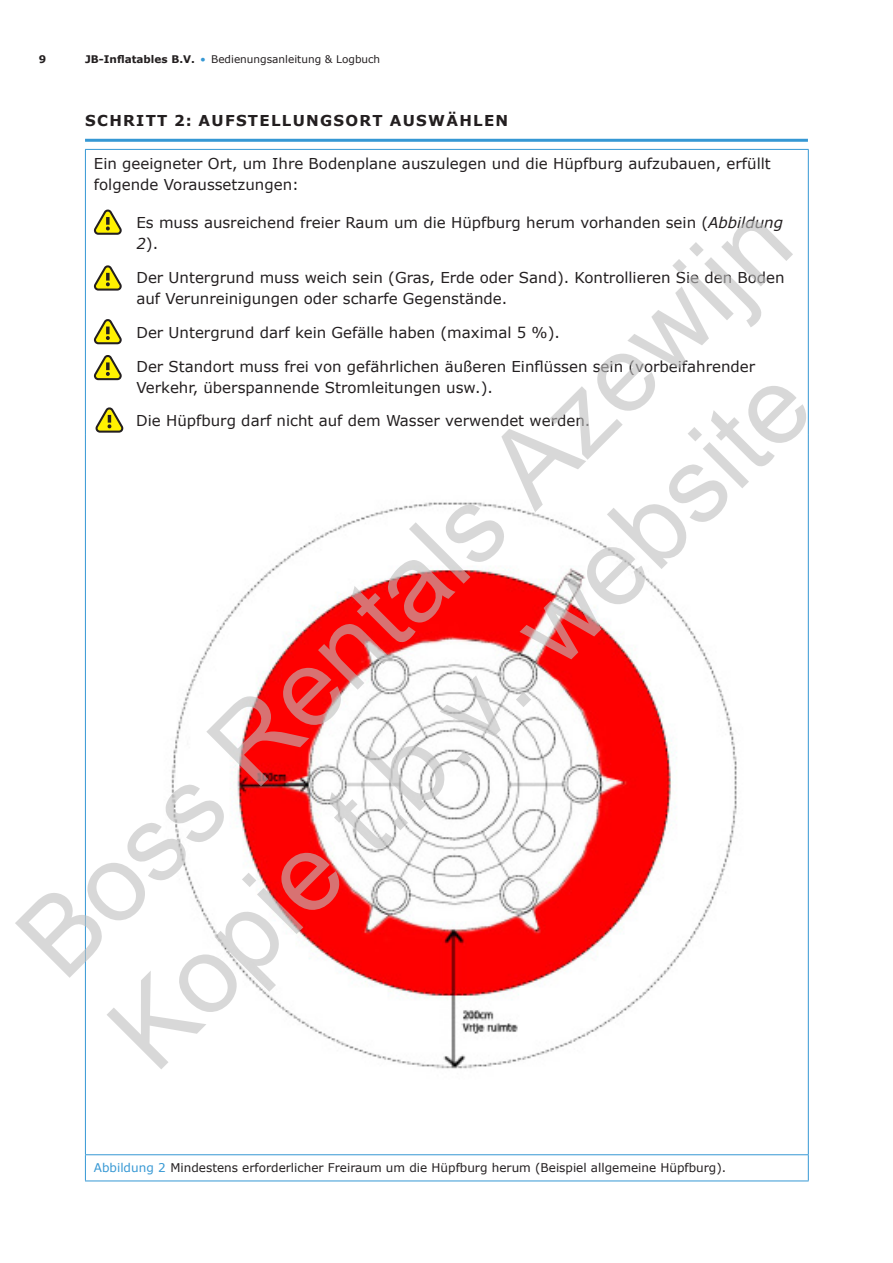
<style>
.page{position:relative;width:893px;height:1263px;background:#fff}
.page>*{position:absolute;margin:0;border:0;box-sizing:border-box;transform-origin:0 0}
.t1{font:108px/129.6px "Arial";color:rgb(191 191 191/.6)}
.Warnings{font:15px/21px "Verdana";color:#231f20}
.Tabeltekst{font:15px/21px "Verdana";color:#231f20}
.Supkop__no_toc{font:700 15px "Verdana";letter-spacing:.085em;color:#231f20}
.t2{font:12px "Verdana";color:#231f20}
.t3{font:10.5px "Verdana";color:#231f20}
.t4{font:700 10.5px "Verdana";color:#231f20}
.s1{font-weight:700}
.s2{color:#3698d4}
.s3{font-style:italic}
</style>
<div class="page">
<hr style="left:85px;top:139px;width:723px;height:3px;background:#3698d4">
<hr style="left:85px;top:149px;width:724px;height:1px;background:#3698d4">
<hr style="left:85px;top:150px;width:1px;height:285px;background:#3698d4">
<hr style="left:808px;top:150px;width:1px;height:285px;background:#3698d4">
<hr style="left:85px;top:435px;width:1px;height:719px;background:#3698d4">
<hr style="left:808px;top:435px;width:1px;height:719px;background:#3698d4">
<hr style="left:85px;top:1154px;width:724px;height:1px;background:#3698d4">
<svg style="left:85px;top:1155px;width:1px;height:25px"></svg>
<svg style="left:808px;top:1155px;width:1px;height:25px"></svg>
<hr style="left:85px;top:1180px;width:724px;height:1px;background:#3698d4">
<svg style="left:93px;top:209px;width:29px;height:26px"></svg>
<svg style="left:93px;top:265px;width:29px;height:26px"></svg>
<svg style="left:93px;top:319px;width:29px;height:26px"></svg>
<svg style="left:93px;top:355px;width:29px;height:26px"></svg>
<svg style="left:95px;top:407px;width:29px;height:26px"></svg>
<img style="left:171px;top:502px;width:566px;height:567px">
<p class="t4" style="left:39px;top:52px;width:9px">9</p>
<p class="t3" style="left:85px;top:52px;width:297px"><span class="s1">JB-Inflatables B.V.</span> <span class="s2">•</span> Bedienungsanleitung &amp; Logbuch</p>
<p class="Supkop__no_toc" style="left:85px;top:110px;width:424px">SCHRITT 2: AUFSTELLUNGSORT AUSWÄHLEN</p>
<p class="Tabeltekst" style="left:94px;top:153px;width:678px">Ein geeigneter Ort, um Ihre Bodenplane auszulegen und die Hüpfburg aufzubauen, erfüllt folgende Voraussetzungen:</p>
<p class="Warnings" style="left:136px;top:212px;width:648px">Es muss ausreichend freier Raum um die Hüpfburg herum vorhanden sein (<span class="s3">Abbildung<br>2</span>).</p>
<p class="Warnings" style="left:136px;top:267px;width:650px">Der Untergrund muss weich sein (Gras, Erde oder Sand). Kontrollieren Sie den Boden auf Verunreinigungen oder scharfe Gegenstände.</p>
<p class="Warnings" style="left:136px;top:322px;width:425px">Der Untergrund darf kein Gefälle haben (maximal 5 %).</p>
<p class="Warnings" style="left:136px;top:356px;width:620px">Der Standort muss frei von gefährlichen äußeren Einflüssen sein (vorbeifahrender<br>Verkehr, überspannende Stromleitungen usw.).</p>
<p class="Warnings" style="left:136px;top:410px;width:456px">Die Hüpfburg darf nicht auf dem Wasser verwendet werden.</p>
<h1 class="t1" style="left:-9px;top:910px;width:1040px;rotate:-45deg">Boss Rentals Azewijn<br>Kopie t.b.v. website</h1>
<p class="t2" style="left:94px;top:1160px;width:634px"><span class="s2">Abbildung 2</span> Mindestens erforderlicher Freiraum um die Hüpfburg herum (Beispiel allgemeine Hüpfburg).</p>
</div>
